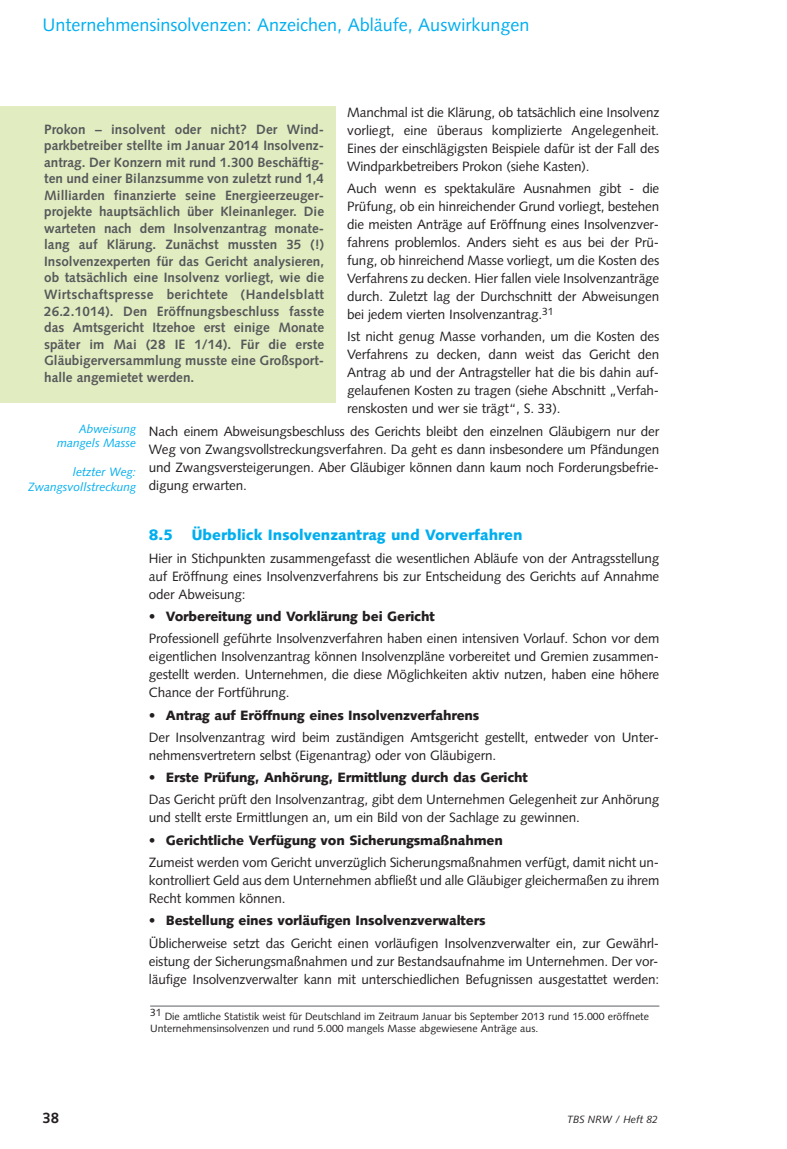
<style>
.page{position:relative;width:787px;height:1149px;background:#fff}
.page>*{position:absolute;margin:0;border:0;box-sizing:border-box;transform-origin:0 0}
.t1{font:18px "Syntax LT";color:#00aeef}
.t2{font:900 15px "Syntax LT";color:#00aeef}
.t3{font:700 15px "Syntax LT";color:#231f20}
.t4{font:13.5px/18px "Syntax LT";letter-spacing:-.01em;color:#231f20;text-align:justify}
.t5{font:700 13.5px/16.5px "Syntax LT";color:#57585a;text-align:justify}
.t6{font:900 13.5px "Syntax LT";letter-spacing:-.015em;color:#231f20}
.t7{font:italic 12px/14.4px "Syntax LT";color:#00aeef;text-align:right}
.t8{font:10.5px/12.6px "Syntax LT";color:#231f20}
.t9{font:italic 10.5px "Syntax LT";color:#231f20}
</style>
<div class="page">
<hr style="left:150px;top:1005px;width:509px;height:1px;background:#939598">
<div style="left:0;top:106px;width:335px;height:296px;background:#e1edc1"></div>
<h1 class="t1" style="left:43px;top:17px;width:488px">Unternehmensinsolvenzen: Anzeichen, Abläufe, Auswirkungen</h1>
<p class="t4" style="left:347px;top:104px;width:313px">Manchmal ist die Klärung, ob tatsächlich eine Insolvenz vorliegt, eine überaus komplizierte Angelegenheit.<br>Eines der einschlägigsten Beispiele dafür ist der Fall des Windparkbetreibers Prokon (siehe Kasten).</p>
<p class="t4" style="left:347px;top:180px;width:313px">Auch wenn es spektakuläre Ausnahmen gibt - die Prüfung, ob ein hinreichender Grund vorliegt, bestehen die meisten Anträge auf Eröffnung eines Insolvenzver&shy;fahrens problemlos. Anders sieht es aus bei der Prü&shy;fung, ob hinreichend Masse vorliegt, um die Kosten des Verfahrens zu decken. Hier fallen viele Insolvenzanträge durch. Zuletzt lag der Durchschnitt der Abweisungen bei jedem vierten Insolvenzantrag.<sup>31</sup></p>
<p class="t4" style="left:347px;top:328px;width:313px">Ist nicht genug Masse vorhanden, um die Kosten des Verfahrens zu decken, dann weist das Gericht den Antrag ab und der Antragsteller hat die bis dahin auf&shy;gelaufenen Kosten zu tragen (siehe Abschnitt „Verfah&shy;renskosten und wer sie trägt“, S. 33).</p>
<p class="t4" style="left:149px;top:423px;width:512px">Nach einem Abweisungsbeschluss des Gerichts bleibt den einzelnen Gläubigern nur der Weg von Zwangsvollstreckungsverfahren. Da geht es dann insbesondere um Pfändungen und Zwangsversteigerungen. Aber Gläubiger können dann kaum noch Forderungsbefrie&shy;digung erwarten.</p>
<p class="t2" style="left:149px;top:529px;width:375px">8.5 Überblick Insolvenzantrag und Vorverfahren</p>
<p class="t4" style="left:149px;top:550px;width:512px">Hier in Stichpunkten zusammengefasst die wesentlichen Abläufe von der Antragsstellung auf Eröffnung eines Insolvenzverfahrens bis zur Entscheidung des Gerichts auf Annahme oder Abweisung:</p>
<p class="t6" style="left:149px;top:610px;width:287px">• Vorbereitung und Vorklärung bei Gericht</p>
<p class="t4" style="left:149px;top:630px;width:512px">Professionell geführte Insolvenzverfahren haben einen intensiven Vorlauf. Schon vor dem eigentlichen Insolvenzantrag können Insolvenzpläne vorbereitet und Gremien zusammen&shy;gestellt werden. Unternehmen, die diese Möglichkeiten aktiv nutzen, haben eine höhere Chance der Fortführung.</p>
<p class="t6" style="left:149px;top:709px;width:332px">• Antrag auf Eröffnung eines Insolvenzverfahrens</p>
<p class="t4" style="left:149px;top:729px;width:512px">Der Insolvenzantrag wird beim zuständigen Amtsgericht gestellt, entweder von Unter&shy;nehmensvertretern selbst (Eigenantrag) oder von Gläubigern.</p>
<p class="t6" style="left:149px;top:771px;width:380px">• Erste Prüfung, Anhörung, Ermittlung durch das Gericht</p>
<p class="t4" style="left:149px;top:791px;width:512px">Das Gericht prüft den Insolvenzantrag, gibt dem Unternehmen Gelegenheit zur Anhörung und stellt erste Ermittlungen an, um ein Bild von der Sachlage zu gewinnen.</p>
<p class="t6" style="left:149px;top:834px;width:355px">• Gerichtliche Verfügung von Sicherungsmaßnahmen</p>
<p class="t4" style="left:149px;top:854px;width:512px">Zumeist werden vom Gericht unverzüglich Sicherungsmaßnahmen verfügt, damit nicht un&shy;kontrolliert Geld aus dem Unternehmen abfließt und alle Gläubiger gleichermaßen zu ihrem Recht kommen können.</p>
<p class="t6" style="left:149px;top:914px;width:338px">• Bestellung eines vorläufigen Insolvenzverwalters</p>
<p class="t4" style="left:149px;top:934px;width:512px">Üblicherweise setzt das Gericht einen vorläufigen Insolvenzverwalter ein, zur Gewährl&shy;eistung der Sicherungsmaßnahmen und zur Bestandsaufnahme im Unternehmen. Der vor&shy;läufige Insolvenzverwalter kann mit unterschiedlichen Befugnissen ausgestattet werden:</p>
<p class="t8" style="left:150px;top:1010px;width:500px">31 Die amtliche Statistik weist für Deutschland im Zeitraum Januar bis September 2013 rund 15.000 eröffnete<br>Unternehmensinsolvenzen und rund 5.000 mangels Masse abgewiesene Anträge aus.</p>
<p class="t5" style="left:44px;top:122px;width:281px">Prokon – insolvent oder nicht? Der Wind&shy;parkbetreiber stellte im Januar 2014 Insolvenz&shy;antrag. Der Konzern mit rund 1.300 Beschäftig&shy;ten und einer Bilanzsumme von zuletzt rund 1,4<br>Milliarden finanzierte seine Energieerzeuger&shy;projekte hauptsächlich über Kleinanleger. Die warteten nach dem Insolvenzantrag monate&shy;lang auf Klärung. Zunächst mussten 35 (!)<br>Insolvenzexperten für das Gericht analysieren, ob tatsächlich eine Insolvenz vorliegt, wie die Wirtschaftspresse berichtete (Handelsblatt 26.2.1014). Den Eröffnungsbeschluss fasste das Amtsgericht Itzehoe erst einige Monate später im Mai (28 IE 1/14). Für die erste Gläubigerversammlung musste eine Großsport&shy;halle angemietet werden.</p>
<p class="t7" style="left:57px;top:422px;width:81px">Abweisung mangels Masse</p>
<p class="t7" style="left:28px;top:466px;width:110px">letzter Weg:<br>Zwangsvollstreckung</p>
<p class="t3" style="left:43px;top:1111px;width:18px">38</p>
<p class="t9" style="left:567px;top:1114px;width:92px">TBS NRW / Heft 82</p>
</div>
